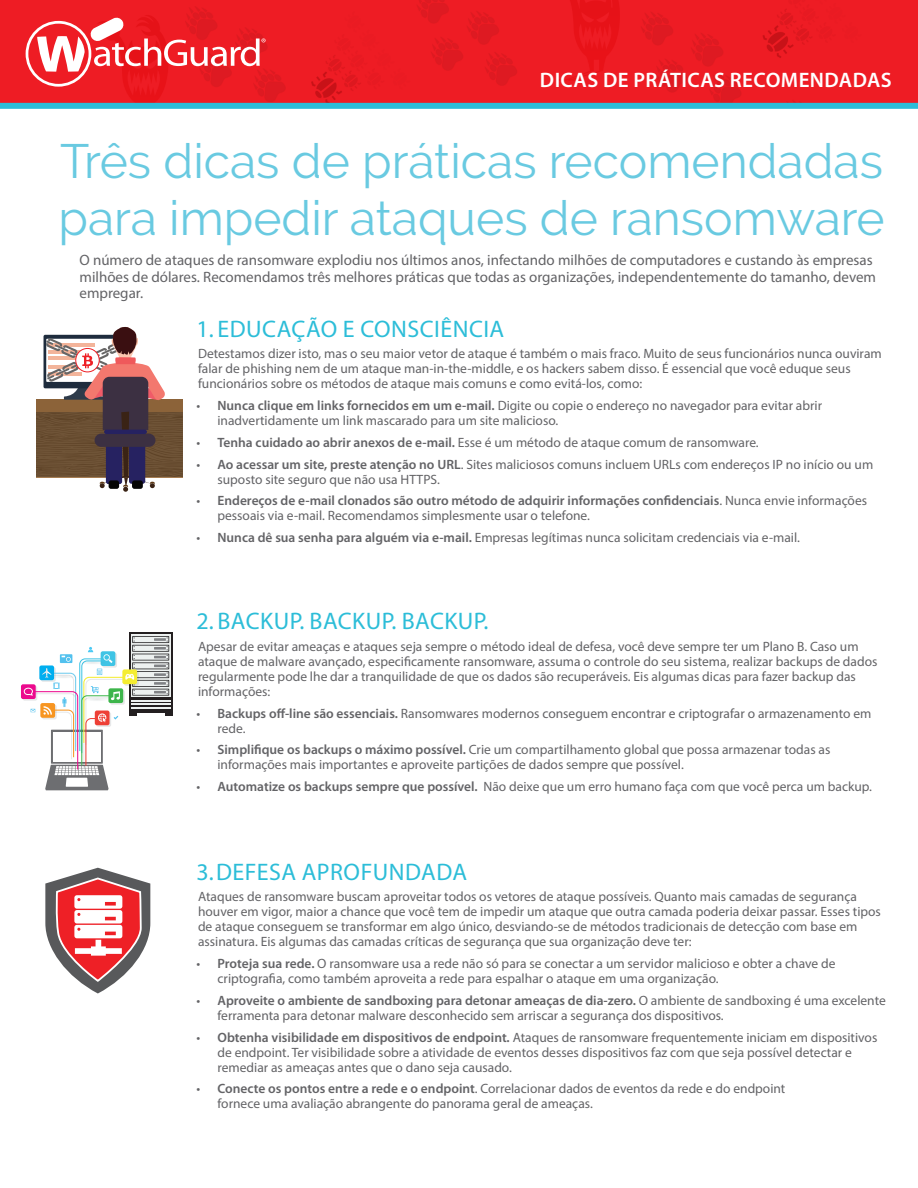
<style>
.page{position:relative;width:918px;height:1188px;background:#fff}
.page>*{position:absolute;margin:0;border:0;box-sizing:border-box;transform-origin:0 0}
.AB_Title{font:48px/57.6px "Raleway";color:#69cae1}
.bullet_text{font:24px "Myriad Pro";letter-spacing:.02em;color:#2cbdd8}
.body_copy{font:24px "Myriad Pro";letter-spacing:.02em;color:#2cbdd8}
.AB_Title-2{font:600 21px "Myriad Pro";letter-spacing:.02em;color:#fff}
.body_copy-2{font:15px/16.5px "Myriad Pro";color:#636366}
.bullet_text-2{font:13.5px/15px "Myriad Pro";color:#636366}
.s1{font-weight:600}
</style>
<div class="page">
<img style="left:0;top:0;width:918px;height:103px">
<div style="left:0;top:103px;width:918px;height:6px;background:#2cbdd8"></div>
<svg style="left:26px;top:17px;width:240px;height:70px"></svg>
<svg style="left:36px;top:326px;width:147px;height:166px"></svg>
<div style="left:109px;top:480px;width:10px;height:9px;background:#050504;border-radius:2px"></div>
<div style="left:132px;top:480px;width:11px;height:9px;background:#050504;border-radius:2px"></div>
<div style="left:95px;top:434px;width:60px;height:13px;background:#3c3042;border-radius:7px"></div>
<hr style="left:104px;top:430px;width:43px;height:4px;background:#262261;border-radius:2px">
<div style="left:129px;top:632px;width:44px;height:81px;background:#231f20"></div>
<svg style="left:131px;top:634px;width:40px;height:63px"></svg>
<svg style="left:132px;top:636px;width:37px;height:7px"></svg>
<div style="left:133px;top:637px;width:35px;height:5px;background:#edf1f0"></div>
<svg style="left:132px;top:645px;width:37px;height:7px"></svg>
<div style="left:133px;top:646px;width:35px;height:5px;background:#edf1f0"></div>
<svg style="left:132px;top:654px;width:37px;height:7px"></svg>
<div style="left:133px;top:654px;width:35px;height:6px;background:#edf1f0"></div>
<svg style="left:132px;top:662px;width:37px;height:7px"></svg>
<div style="left:133px;top:663px;width:35px;height:5px;background:#edf1f0"></div>
<svg style="left:132px;top:671px;width:37px;height:7px"></svg>
<div style="left:133px;top:672px;width:35px;height:5px;background:#edf1f0"></div>
<svg style="left:132px;top:680px;width:37px;height:7px"></svg>
<div style="left:133px;top:681px;width:35px;height:5px;background:#edf1f0"></div>
<svg style="left:132px;top:689px;width:37px;height:7px"></svg>
<div style="left:133px;top:690px;width:35px;height:5px;background:#edf1f0"></div>
<svg style="left:154px;top:637px;width:14px;height:57px"></svg>
<svg style="left:165px;top:713px;width:7px;height:2px"></svg>
<hr style="left:131px;top:700px;width:40px;height:1px;background:#edf1f0">
<hr style="left:131px;top:703px;width:40px;height:2px;background:#edf1f0">
<hr style="left:131px;top:707px;width:40px;height:2px;background:#edf1f0">
<svg style="left:124px;top:671px;width:15px;height:15px"></svg>
<div style="left:23px;top:686px;width:14px;height:15px;background:#e7e1e6;border-radius:2px"></div>
<div style="left:21px;top:684px;width:15px;height:15px;background:#ec098d;border-radius:2px"></div>
<svg style="left:24px;top:637px;width:113px;height:153px"></svg>
<svg style="left:45px;top:868px;width:105px;height:126px"></svg>
<p class="AB_Title-2" style="left:540px;top:68px;width:353px">DICAS DE PRÁTICAS RECOMENDADAS</p>
<p class="AB_Title" style="left:59px;top:132px;width:828px">Três dicas de práticas recomendadas para impedir ataques de ransomware</p>
<p class="body_copy-2" style="left:80px;top:252px;width:798px">O número de ataques de ransomware explodiu nos últimos anos, infectando milhões de computadores e custando às empresas milhões de dólares. Recomendamos três melhores práticas que todas as organizações, independentemente do tamanho, devem empregar.</p>
<p class="bullet_text" style="left:196px;top:314px;width:309px">1. EDUCAÇÃO E CONSCIÊNCIA</p>
<p class="bullet_text-2" style="left:198px;top:346px;width:685px">Detestamos dizer isto, mas o seu maior vetor de ataque é também o mais fraco. Muito de seus funcionários nunca ouviram falar de phishing nem de um ataque man-in-the-middle, e os hackers sabem disso. É essencial que você eduque seus funcionários sobre os métodos de ataque mais comuns e como evitá-los, como:</p>
<p class="bullet_text-2" style="left:218px;top:398px;width:606px;text-indent:-21px">• <span class="s1">Nunca clique em links fornecidos em um e-mail.</span> Digite ou copie o endereço no navegador para evitar abrir inadvertidamente um link mascarado para um site malicioso.</p>
<p class="bullet_text-2" style="left:196px;top:435px;width:564px">• <span class="s1">Tenha cuidado ao abrir anexos de e-mail.</span> Esse é um método de ataque comum de ransomware.</p>
<p class="bullet_text-2" style="left:218px;top:456px;width:657px;text-indent:-21px">• <span class="s1">Ao acessar um site, preste atenção no URL</span>. Sites maliciosos comuns incluem URLs com endereços IP no início ou um suposto site seguro que não usa HTTPS.</p>
<p class="bullet_text-2" style="left:218px;top:493px;width:651px;text-indent:-21px">• <span class="s1">Endereços de e-mail clonados são outro método de adquirir informações confidenciais</span>. Nunca envie informações pessoais via e-mail. Recomendamos simplesmente usar o telefone.</p>
<p class="bullet_text-2" style="left:196px;top:530px;width:605px">• <span class="s1">Nunca dê sua senha para alguém via e-mail.</span> Empresas legítimas nunca solicitam credenciais via e-mail.</p>
<p class="bullet_text" style="left:196px;top:606px;width:294px">2. BACKUP. BACKUP. BACKUP.</p>
<p class="bullet_text-2" style="left:198px;top:639px;width:681px">Apesar de evitar ameaças e ataques seja sempre o método ideal de defesa, você deve sempre ter um Plano B. Caso um ataque de malware avançado, especificamente ransomware, assuma o controle do seu sistema, realizar backups de dados regularmente pode lhe dar a tranquilidade de que os dados são recuperáveis. Eis algumas dicas para fazer backup das informações:</p>
<p class="bullet_text-2" style="left:218px;top:705px;width:655px;text-indent:-21px">• <span class="s1">Backups off-line são essenciais.</span> Ransomwares modernos conseguem encontrar e criptografar o armazenamento em rede.</p>
<p class="bullet_text-2" style="left:218px;top:742px;width:614px;text-indent:-21px">• <span class="s1">Simplifique os backups o máximo possível.</span> Crie um compartilhamento global que possa armazenar todas as informações mais importantes e aproveite partições de dados sempre que possível.</p>
<p class="bullet_text-2" style="left:196px;top:779px;width:677px">• <span class="s1">Automatize os backups sempre que possível.</span> Não deixe que um erro humano faça com que você perca um backup.</p>
<p class="body_copy" style="left:196px;top:857px;width:272px">3.DEFESA APROFUNDADA</p>
<p class="bullet_text-2" style="left:198px;top:889px;width:684px">Ataques de ransomware buscam aproveitar todos os vetores de ataque possíveis. Quanto mais camadas de segurança houver em vigor, maior a chance que você tem de impedir um ataque que outra camada poderia deixar passar. Esses tipos de ataque conseguem se transformar em algo único, desviando-se de métodos tradicionais de detecção com base em assinatura. Eis algumas das camadas críticas de segurança que sua organização deve ter:</p>
<p class="bullet_text-2" style="left:218px;top:956px;width:620px;text-indent:-21px">• <span class="s1">Proteja sua rede.</span> O ransomware usa a rede não só para se conectar a um servidor malicioso e obter a chave de criptografia, como também aproveita a rede para espalhar o ataque em uma organização.</p>
<p class="bullet_text-2" style="left:218px;top:993px;width:670px;text-indent:-21px">• <span class="s1">Aproveite o ambiente de sandboxing para detonar ameaças de dia-zero.</span> O ambiente de sandboxing é uma excelente ferramenta para detonar malware desconhecido sem arriscar a segurança dos dispositivos.</p>
<p class="bullet_text-2" style="left:218px;top:1029px;width:661px;text-indent:-21px">• <span class="s1">Obtenha visibilidade em dispositivos de endpoint.</span> Ataques de ransomware frequentemente iniciam em dispositivos de endpoint. Ter visibilidade sobre a atividade de eventos desses dispositivos faz com que seja possível detectar e remediar as ameaças antes que o dano seja causado.</p>
<p class="bullet_text-2" style="left:218px;top:1081px;width:569px;text-indent:-21px">• <span class="s1">Conecte os pontos entre a rede e o endpoint</span>. Correlacionar dados de eventos da rede e do endpoint fornece uma avaliação abrangente do panorama geral de ameaças.</p>
</div>
